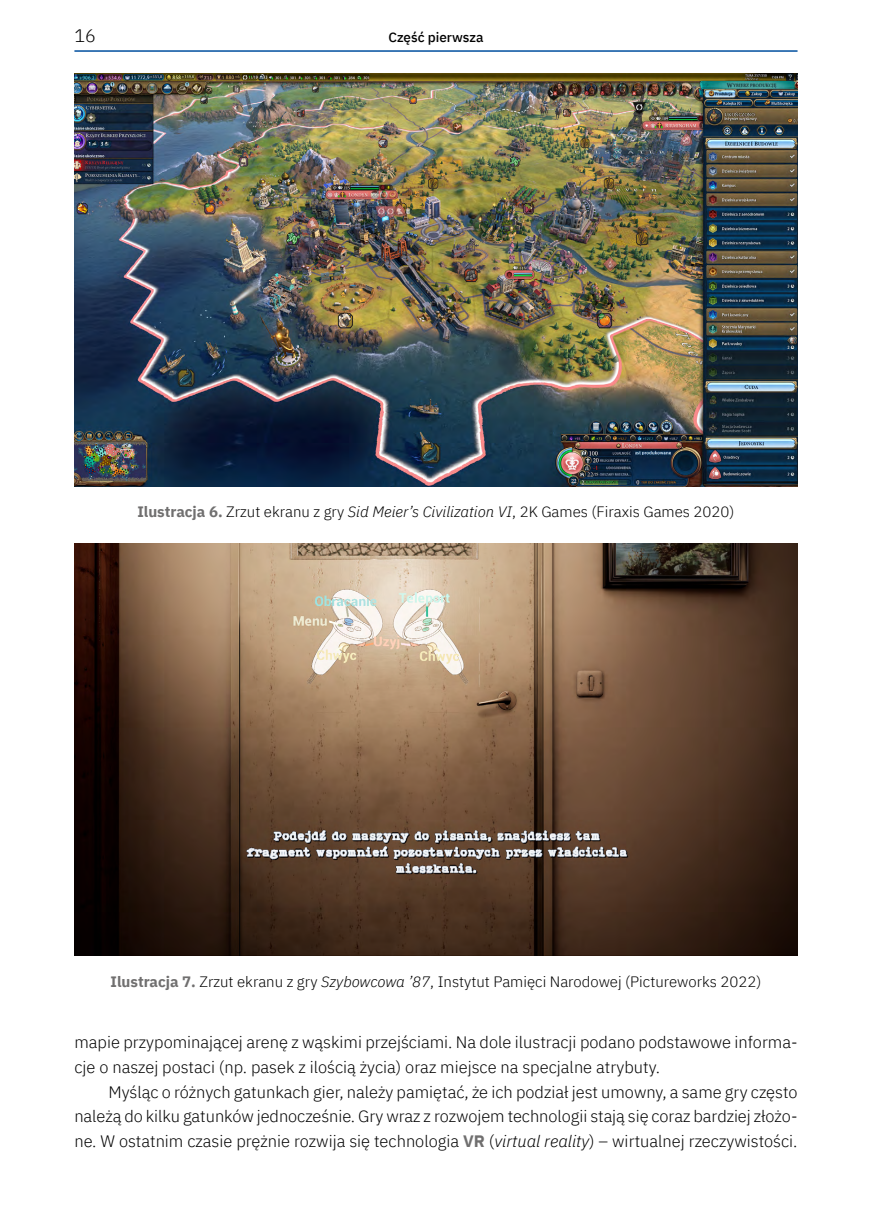
<style>
.page{position:relative;width:872px;height:1212px;background:#fff}
.page>*{position:absolute;margin:0;border:0;box-sizing:border-box;transform-origin:0 0}
.t1{font:300 18px "IBM Plex Sans";color:#000}
.t2{font:300 16.5px/24.8px "IBM Plex Sans";color:#000}
.t3{font:300 15px "IBM Plex Sans";color:#000}
.t4{font:500 13.5px "IBM Plex Sans";color:#000}
.s1{font-weight:700;color:#706f6f}
.s2{font-style:italic}
</style>
<div class="page">
<hr style="left:74px;top:50px;width:723px;height:2px;background:#004f9f">
<img style="left:74px;top:74px;width:723px;height:412px">
<img style="left:74px;top:543px;width:723px;height:413px">
<p class="t1" style="left:74px;top:22px;width:23px">16</p>
<p class="t4" style="left:388px;top:27px;width:96px">Część pierwsza</p>
<p class="t3" style="left:137px;top:500px;width:599px"><span class="s1">Ilustracja 6.</span> Zrzut ekranu z gry <span class="s2">Sid Meier’s Civilization VI</span>, 2K Games (Firaxis Games 2020)</p>
<p class="t3" style="left:111px;top:970px;width:652px"><span class="s1">Ilustracja 7.</span> Zrzut ekranu z gry <span class="s2">Szybowcowa ’87</span>, Instytut Pamięci Narodowej (Pictureworks 2022)</p>
<p class="t2" style="left:74px;top:1029px;width:724px">mapie przypominającej arenę z wąskimi przejściami. Na dole ilustracji podano podstawowe informa&shy;cje o naszej postaci (np. pasek z ilością życia) oraz miejsce na specjalne atrybuty.</p>
<p class="t2" style="left:74px;top:1078px;width:724px;text-align:justify;text-indent:34px">Myśląc o różnych gatunkach gier, należy pamiętać, że ich podział jest umowny, a same gry często należą do kilku gatunków jednocześnie. Gry wraz z rozwojem technologii stają się coraz bardziej złożo&shy;ne. W ostatnim czasie prężnie rozwija się technologia <span class="s1">VR</span> (<span class="s2">virtual reality</span>) – wirtualnej rzeczywistości.</p>
</div>
